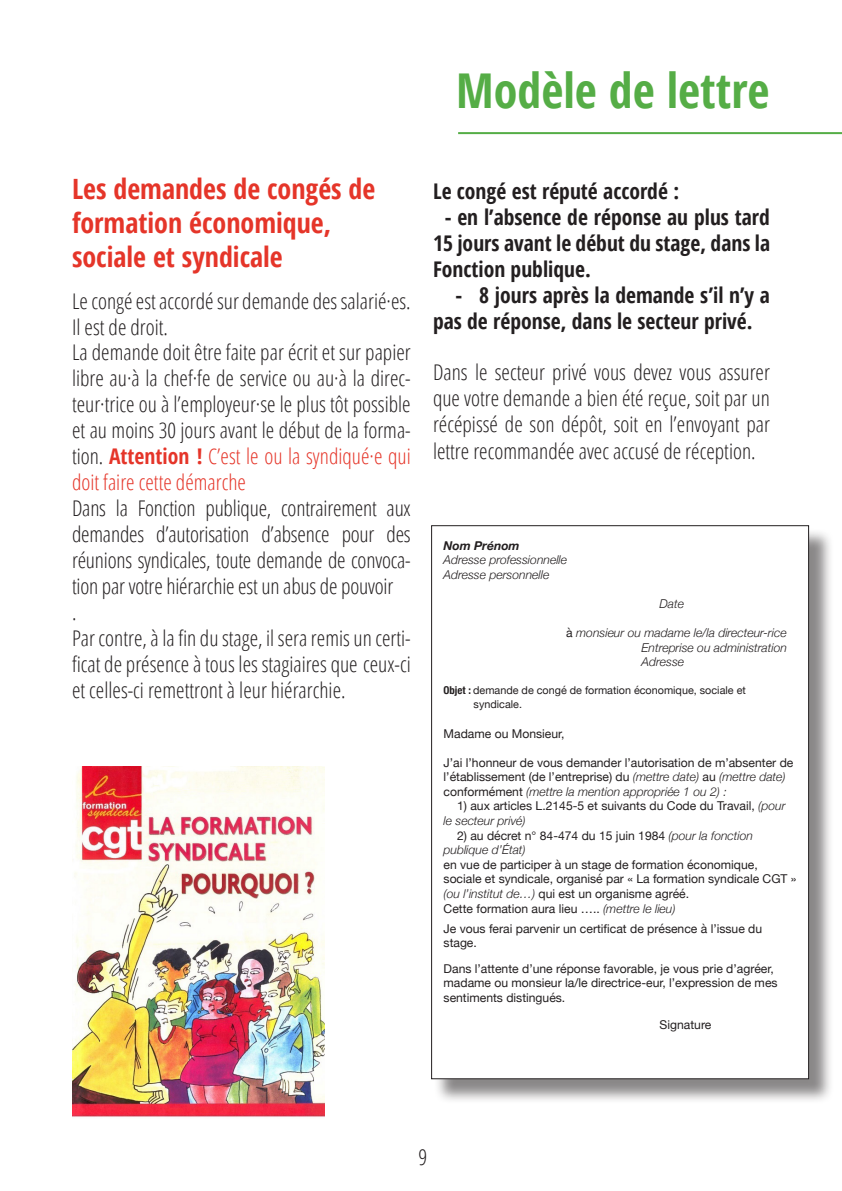
<style>
.page{position:relative;width:842px;height:1191px;background:#fff}
.page>*{position:absolute;margin:0;border:0;box-sizing:border-box;transform-origin:0 0}
.t1{font:700 48px "Open Sans Condensed";color:#55ad46}
.t2{font:700 28px/33.6px "Open Sans Condensed";color:#e53529}
.t3{font:300 22px "Open Sans Condensed";color:#231f20}
.t4{font:300 21.6px/26px "Open Sans Condensed";color:#231f20;text-align:justify}
.t5{font:700 21.6px/26px "Open Sans Condensed";color:#231f20;text-align:justify}
.t6{font:12.2px/14.6px "Helvetica Neue";color:#231f20}
.t7{font:italic 300 12.2px "Helvetica Neue";color:#231f20}
.t8{font:italic 700 12.2px "Helvetica Neue";color:#231f20}
.t9{font:10.8px/14.6px "Helvetica Neue";color:#231f20}
.s1{font-weight:700;color:#e53529}
.s2{color:#e53529}
.s3{font-weight:400;font-style:normal}
.s4{font-weight:700;font-stretch:condensed}
.s5{font-weight:300;font-style:italic}
</style>
<div class="page">
<hr style="left:458px;top:132px;width:384px;height:2px;background:#55ad46">
<div style="left:434px;top:528px;width:400px;height:576px;background:#231f20;opacity:.53"></div>
<div style="left:432px;top:525px;width:376px;height:553px;background:#fff"></div>
<img style="left:72px;top:767px;width:252px;height:350px">
<p class="t1" style="left:456px;top:57px;width:315px">Modèle de lettre</p>
<p class="t2" style="left:72px;top:172px;width:305px">Les demandes de congés de formation économique,</p>
<p class="t2" style="left:72px;top:239px;width:212px">sociale et syndicale</p>
<p class="t4" style="left:72px;top:287px;width:340px">Le congé est accordé sur demande des salarié·es.<br>Il est de droit.</p>
<p class="t4" style="left:72px;top:339px;width:340px">La demande doit être faite par écrit et sur papier libre au·à la chef·fe de service ou au·à la direc&shy;teur·trice ou à l’employeur·se le plus tôt possible et au moins 30 jours avant le début de la forma&shy;tion. <span class="s1">Attention !</span> <span class="s2">C’est le ou la syndiqué·e qui doit faire cette démarche</span></p>
<p class="t4" style="left:72px;top:494px;width:340px">Dans la Fonction publique, contrairement aux demandes d’autorisation d’absence pour des réunions syndicales, toute demande de convoca&shy;tion par votre hiérarchie est un abus de pouvoir</p>
<p class="t4" style="left:72px;top:598px;width:6px">.</p>
<p class="t4" style="left:72px;top:624px;width:340px">Par contre, à la fin du stage, il sera remis un certi&shy;ficat de présence à tous les stagiaires que ceux-ci et celles-ci remettront à leur hiérarchie.</p>
<p class="t5" style="left:433px;top:177px;width:248px">Le congé est réputé accordé :</p>
<p class="t5" style="left:433px;top:203px;width:339px;text-indent:12px">- en l’absence de réponse au plus tard 15 jours avant le début du stage, dans la Fonction publique.</p>
<p class="t5" style="left:433px;top:281px;width:338px;text-indent:23px">- 8 jours après la demande s’il n’y a pas de réponse, dans le secteur privé.</p>
<p class="t4" style="left:433px;top:359px;width:338px">Dans le secteur privé vous devez vous assurer que votre demande a bien été reçue, soit par un récépissé de son dépôt, soit en l’envoyant par lettre recommandée avec accusé de réception.</p>
<p class="t8" style="left:444px;top:535px;width:78px">Nom Prénom</p>
<p class="t7" style="left:444px;top:550px;width:125px">Adresse professionnelle</p>
<p class="t7" style="left:444px;top:564px;width:107px">Adresse personnelle</p>
<p class="t7" style="left:660px;top:594px;width:26px">Date</p>
<p class="t7" style="left:566px;top:623px;width:222px"><span class="s3">à</span> monsieur ou madame le/la directeur-rice</p>
<p class="t7" style="left:642px;top:637px;width:147px">Entreprise ou administration</p>
<p class="t7" style="left:642px;top:652px;width:44px">Adresse</p>
<p class="t9" style="left:474px;top:683px;width:274px;text-indent:-30px"><span class="s4">Objet :</span> demande de congé de formation économique, sociale et syndicale.</p>
<p class="t6" style="left:444px;top:726px;width:122px">Madame ou Monsieur,</p>
<p class="t6" style="left:444px;top:755px;width:351px">J’ai l’honneur de vous demander l’autorisation de m’absenter de l’établissement (de l’entreprise) du <span class="s5">(mettre date)</span> au <span class="s5">(mettre date) </span>conformément <span class="s5">(mettre la mention appropriée 1 ou 2) :</span></p>
<p class="t6" style="left:444px;top:799px;width:343px;text-indent:14px">1) aux articles L.2145-5 et suivants du Code du Travail, <span class="s5">(pour le secteur privé)</span></p>
<p class="t6" style="left:444px;top:828px;width:311px;text-indent:14px">2) au décret n° 84-474 du 15 juin 1984 <span class="s5">(pour la fonction publique d’État)</span></p>
<p class="t6" style="left:444px;top:858px;width:354px">en vue de participer à un stage de formation économique, sociale et syndicale, organisé par « La formation syndicale CGT » <span class="s5">(ou l’institut de…)</span> qui est un organisme agréé.</p>
<p class="t6" style="left:444px;top:901px;width:234px">Cette formation aura lieu ….. <span class="s5">(mettre le lieu)</span></p>
<p class="t6" style="left:444px;top:921px;width:320px">Je vous ferai parvenir un certificat de présence à l’issue du stage.</p>
<p class="t6" style="left:444px;top:961px;width:335px">Dans l’attente d’une réponse favorable, je vous prie d’agréer, madame ou monsieur la/le directrice-eur, l’expression de mes sentiments distingués.</p>
<p class="t6" style="left:660px;top:1018px;width:53px">Signature</p>
<p class="t3" style="left:418px;top:1142px;width:10px">9</p>
</div>
